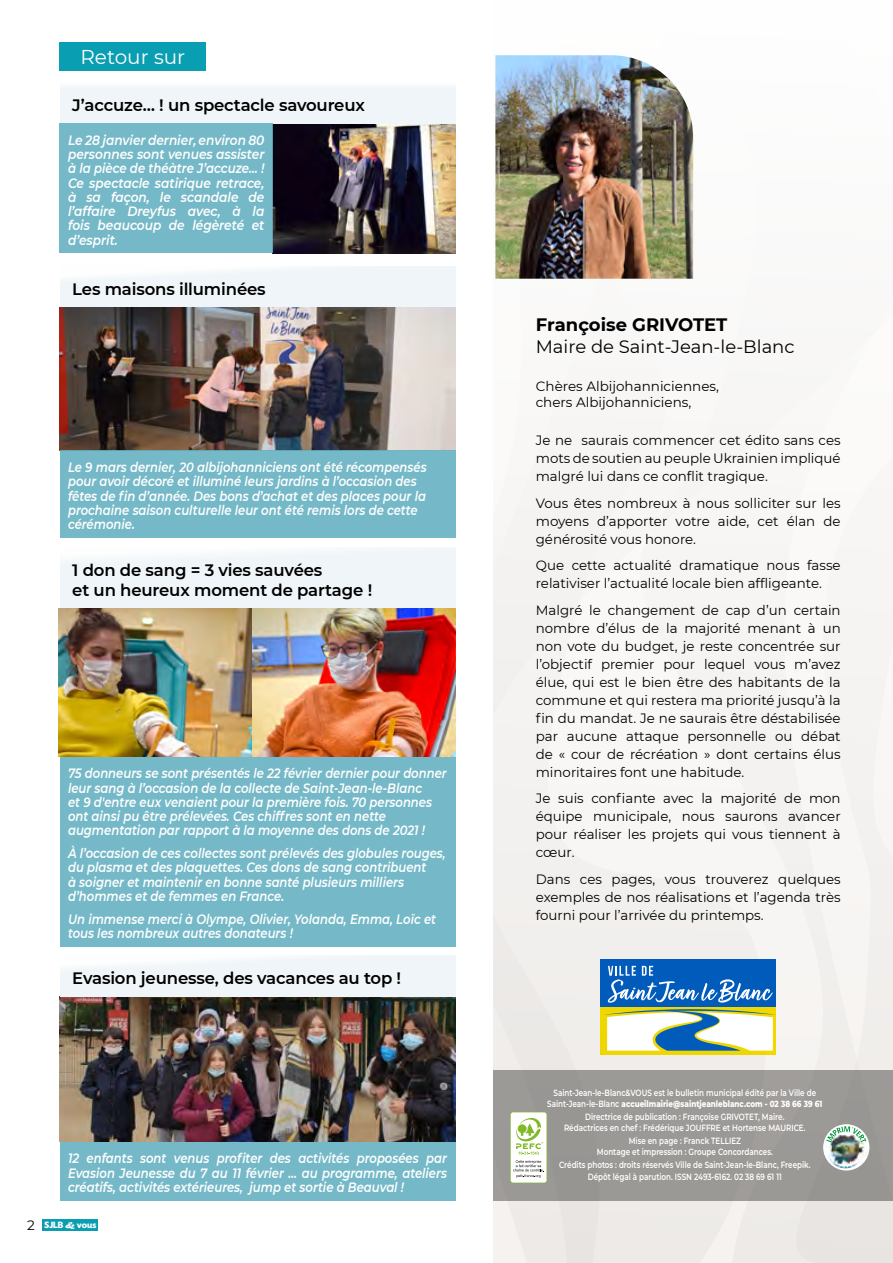
<style>
.page{position:relative;width:893px;height:1263px;background:#fff}
.page>*{position:absolute;margin:0;border:0;box-sizing:border-box;transform-origin:0 0}
.t1{font:19.95px "Montserrat";color:#fff}
.t2{font:18px "Montserrat";color:#000}
.t3{font:700 18px "Montserrat";color:#000}
.t4{font:600 16.5px/19.5px "Montserrat";letter-spacing:-.01em;color:#000}
.t5{font:13.5px/18px "Montserrat";color:#000;text-align:justify}
.t6{font:italic 600 13.5px/14.2px "Montserrat";color:#fff;scale:.86 1}
.t7{font:italic 600 13.5px/14.2px "Montserrat";color:#fff;text-align:justify;scale:.9 1}
.t8{font:700 9.6px "Today SHOP";color:#fff}
.t9{font:600 9px/10.8px "Montserrat";color:#fff;text-align:center;scale:.8 1}
.s1{font-family:"Montserrat";font-weight:400;font-size:13.65px;color:#000}
.s2{font-family:"Sarina";font-weight:400;font-size:9px}
.s3{font-weight:800}
</style>
<div class="page">
<div style="left:493px;top:451px;width:46px;height:812px;background:#f3f1ef"></div>
<svg style="left:539px;top:133px;width:257px;height:1130px;fill:#f7f6f4"></svg>
<svg style="left:796px;top:533px;width:97px;height:730px;fill:#f6f4f2"></svg>
<img style="left:495px;top:55px;width:198px;height:224px">
<div style="left:60px;top:43px;width:146px;height:28px;background:#0a9eb2"></div>
<img style="left:273px;top:123px;width:182px;height:131px">
<img style="left:60px;top:996px;width:395px;height:146px">
<div style="left:60px;top:82px;width:395px;height:41px;background:#eff5f8"></div>
<div style="left:60px;top:955px;width:395px;height:41px;background:#eff5f8"></div>
<div style="left:60px;top:547px;width:395px;height:61px;background:#eff5f8"></div>
<div style="left:60px;top:266px;width:395px;height:41px;background:#eff5f8"></div>
<div style="left:60px;top:123px;width:213px;height:130px;background:#75b9c8"></div>
<div style="left:493px;top:1070px;width:400px;height:130px;background:#9b9997"></div>
<img style="left:823px;top:1124px;width:46px;height:46px;border-radius:23px">
<img style="left:825px;top:1142px;width:40px;height:28px">
<img style="left:838px;top:1165px;width:14px;height:3px">
<img style="left:826px;top:1126px;width:41px;height:16px">
<div style="left:510px;top:1112px;width:37px;height:71px;background:#eef5e2;border-radius:3px"></div>
<div style="left:511px;top:1112px;width:35px;height:70px;background:#fff;border-radius:2px"></div>
<svg style="left:516px;top:1118px;width:27px;height:36px"></svg>
<svg style="left:513px;top:1160px;width:31px;height:18px"></svg>
<div style="left:601px;top:959px;width:175px;height:48px;background:#005bbb"></div>
<div style="left:601px;top:1007px;width:175px;height:47px;background:#eed700"></div>
<svg style="left:608px;top:966px;width:165px;height:37px"></svg>
<svg style="left:604px;top:1009px;width:172px;height:42px;background:#c2d2c1"></svg>
<div style="left:60px;top:1142px;width:395px;height:58px;background:#75b9c8"></div>
<img style="left:60px;top:307px;width:395px;height:144px">
<div style="left:60px;top:451px;width:395px;height:87px;background:#75b9c8"></div>
<div style="left:60px;top:757px;width:395px;height:189px;background:#75b9c8"></div>
<img style="left:252px;top:608px;width:203px;height:149px">
<img style="left:59px;top:608px;width:193px;height:149px">
<div style="left:43px;top:1220px;width:55px;height:11px;background:#0a9eb2"></div>
<h1 class="t1" style="left:80px;top:43px;width:106px">Retour sur</h1>
<p class="t4" style="left:72px;top:94px;width:294px">J’accuze… ! un spectacle savoureux</p>
<p class="t7" style="left:68px;top:132px;width:220px">Le 28 janvier dernier, environ 80 personnes sont venues assister à la pièce de théàtre J’accuze… !<br>Ce spectacle satirique retrace, à sa façon, le scandale de l’affaire Dreyfus avec, à la fois beaucoup de légèreté et d’esprit.</p>
<p class="t4" style="left:72px;top:278px;width:195px">Les maisons illuminées</p>
<p class="t6" style="left:68px;top:460px;width:419px">Le 9 mars dernier, 20 albijohanniciens ont été récompensés pour avoir décoré et illuminé leurs jardins à l’occasion des fêtes de fin d’année. Des bons d’achat et des places pour la prochaine saison culturelle leur ont été remis lors de cette cérémonie.</p>
<p class="t4" style="left:72px;top:560px;width:301px">1 don de sang = 3 vies sauvées<br>et un heureux moment de partage !</p>
<p class="t6" style="left:68px;top:766px;width:442px">75 donneurs se sont présentés le 22 février dernier pour donner leur sang à l’occasion de la collecte de Saint-Jean-le-Blanc<br>et 9 d'entre eux venaient pour la première fois. 70 personnes ont ainsi pu être prélevées. Ces chiffres sont en nette augmentation par rapport à la moyenne des dons de 2021 !</p>
<p class="t6" style="left:68px;top:845px;width:441px">À l’occasion de ces collectes sont prélevés des globules rouges, du plasma et des plaquettes. Ces dons de sang contribuent<br>à soigner et maintenir en bonne santé plusieurs milliers d’hommes et de femmes en France.</p>
<p class="t6" style="left:68px;top:911px;width:429px">Un immense merci à Olympe, Olivier, Yolanda, Emma, Loïc et tous les nombreux autres donateurs !</p>
<p class="t4" style="left:72px;top:967px;width:330px">Evasion jeunesse, des vacances au top !</p>
<p class="t6" style="left:68px;top:1151px;width:442px;text-align:justify">12 enfants sont venus profiter des activités proposées par Evasion Jeunesse du 7 au 11 février … au programme, ateliers créatifs, activités extérieures, jump et sortie à Beauval !</p>
<p class="t8" style="left:27px;top:1220px;width:70px"><span class="s1">2</span> SJLB <span class="s2">&amp;</span> vous</p>
<h2 class="t3" style="left:536px;top:312px;width:193px">Françoise GRIVOTET</h2>
<h2 class="t2" style="left:536px;top:334px;width:260px">Maire de Saint-Jean-le-Blanc</h2>
<p class="t5" style="left:536px;top:377px;width:185px;line-height:16.2px">Chères Albijohanniciennes, chers Albijohanniciens,</p>
<p class="t5" style="left:536px;top:431px;width:306px">Je ne saurais commencer cet édito sans ces mots de soutien au peuple Ukrainien impliqué malgré lui dans ce conflit tragique.</p>
<p class="t5" style="left:536px;top:494px;width:306px">Vous êtes nombreux à nous solliciter sur les moyens d’apporter votre aide, cet élan de générosité vous honore.</p>
<p class="t5" style="left:536px;top:556px;width:306px">Que cette actualité dramatique nous fasse relativiser l’actualité locale bien affligeante.</p>
<p class="t5" style="left:536px;top:600px;width:306px">Malgré le changement de cap d’un certain nombre d’élus de la majorité menant à un non vote du budget, je reste concentrée sur l’objectif premier pour lequel vous m’avez élue, qui est le bien être des habitants de la commune et qui restera ma priorité jusqu’à la fin du mandat. Je ne saurais être déstabilisée par aucune attaque personnelle ou débat de « cour de récréation » dont certains élus minoritaires font une habitude.</p>
<p class="t5" style="left:536px;top:789px;width:306px">Je suis confiante avec la majorité de mon équipe municipale, nous saurons avancer pour réaliser les projets qui vous tiennent à cœur.</p>
<p class="t5" style="left:536px;top:869px;width:306px">Dans ces pages, vous trouverez quelques exemples de nos réalisations et l’agenda très fourni pour l’arrivée du printemps.</p>
<p class="t9" style="left:547px;top:1087px;width:345px">Saint-Jean-le-Blanc&amp;VOUS est le bulletin municipal édité par la Ville de<br>Saint-Jean-le-Blanc <span class="s3">accueilmairie@saintjeanleblanc.com - 02 38 66 39 61</span></p>
<p class="t9" style="left:564px;top:1111px;width:303px">Directrice de publication : Françoise GRIVOTET, Maire.<br>Rédactrices en chef : Frédérique JOUFFRE et Hortense MAURICE.</p>
<p class="t9" style="left:597px;top:1135px;width:221px">Mise en page : Franck TELLIEZ<br>Montage et impression : Groupe Concordances.</p>
<p class="t9" style="left:559px;top:1157px;width:316px;line-height:12.9px">Crédits photos : droits réservés Ville de Saint-Jean-le-Blanc, Freepik.<br>Dépôt légal à parution. ISSN 2493-6162. 02 38 69 61 11</p>
</div>
